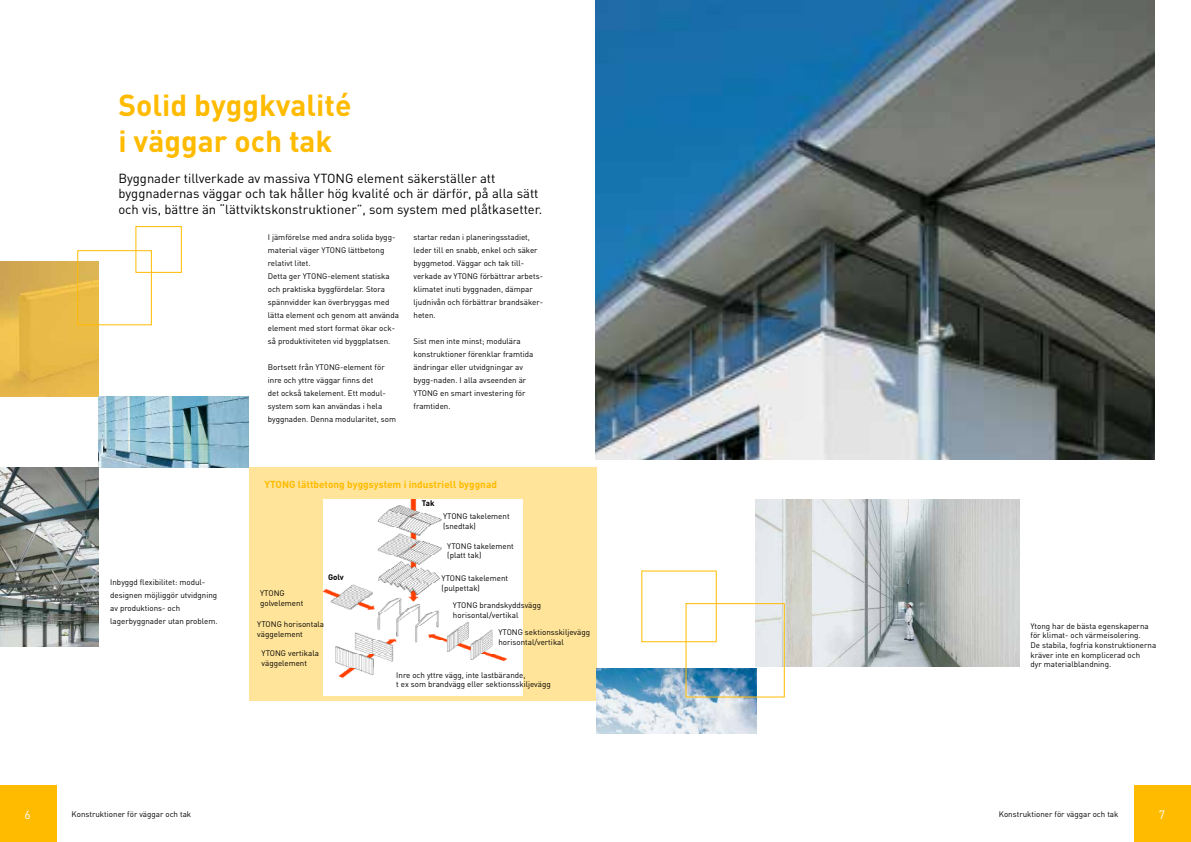
<style>
.page{position:relative;width:1191px;height:842px;background:#fff}
.page>*{position:absolute;margin:0;border:0;box-sizing:border-box;transform-origin:0 0}
.t1{font:700 30px/36px "DIN";color:#fb0}
.t2{font:13px/15.6px "DIN";color:#000}
.t3{font:12px "DIN";color:#fff}
.t4{font:700 10px "DIN";color:#fb0}
.t5{font:8px/13px "DIN";color:#000}
.t6{font:700 8px "DIN";color:#000}
</style>
<div class="page">
<div style="left:249px;top:467px;width:347px;height:234px;background:#ffe499"></div>
<div style="left:0;top:785px;width:57px;height:57px;background:#fb0"></div>
<img style="left:0;top:261px;width:99px;height:135px">
<img style="left:99px;top:396px;width:150px;height:71px">
<img style="left:0;top:467px;width:99px;height:180px">
<img style="left:324px;top:499px;width:198px;height:196px">
<img style="left:595px;top:0;width:560px;height:460px">
<div style="left:1134px;top:785px;width:57px;height:57px;background:#fb0"></div>
<img style="left:596px;top:668px;width:160px;height:65px">
<img style="left:755px;top:500px;width:264px;height:167px">
<div style="left:77px;top:250px;width:75px;height:75px;border:1px solid #fb0"></div>
<div style="left:135px;top:226px;width:47px;height:47px;border:1px solid #fb0"></div>
<h1 class="t1" style="left:118px;top:86px;width:235px">Solid byggkvalité i väggar och tak</h1>
<h2 class="t2" style="left:118px;top:170px;width:425px">Byggnader tillverkade av massiva YTONG element säkerställer att byggnadernas väggar och tak håller hög kvalité och är därför, på alla sätt och vis, bättre än “lättviktskonstruktioner”, som system med plåtkasetter.</h2>
<p class="t5" style="left:268px;top:231px;width:133px">I jämförelse med andra solida bygg&shy;material väger YTONG lättbetong relativt litet.<br>Detta ger YTONG-element statiska och praktiska byggfördelar. Stora spännvidder kan överbryggas med lätta element och genom att använda element med stort format ökar ock&shy;så produktiviteten vid byggplatsen.</p>
<p class="t5" style="left:268px;top:361px;width:130px">Bortsett från YTONG-element för inre och yttre väggar finns det<br>det också takelement. Ett modul&shy;system som kan användas i hela byggnaden. Denna modularitet, som</p>
<p class="t5" style="left:413px;top:231px;width:131px">startar redan i planeringsstadiet, leder till en snabb, enkel och säker byggmetod. Väggar och tak till&shy;verkade av YTONG förbättrar arbets&shy;klimatet inuti byggnaden, dämpar ljudnivån och förbättrar brandsäker&shy;heten.</p>
<p class="t5" style="left:413px;top:335px;width:121px">Sist men inte minst; modulära konstruktioner förenklar framtida ändringar eller utvidgningar av bygg-naden. I alla avseenden är<br>YTONG en smart investering för framtiden.</p>
<p class="t5" style="left:110px;top:576px;width:109px">Inbyggd flexibilitet: modul&shy;designen möjliggör utvidgning av produktions- och lagerbyggnader utan problem.</p>
<p class="t4" style="left:264px;top:478px;width:234px">YTONG lättbetong byggsystem i industriell byggnad</p>
<p class="t6" style="left:422px;top:498px;width:14px">Tak</p>
<p class="t5" style="left:443px;top:511px;width:68px;line-height:9.6px">YTONG takelement (snedtak)</p>
<p class="t5" style="left:447px;top:541px;width:68px;line-height:9.6px">YTONG takelement (platt tak)</p>
<p class="t5" style="left:441px;top:573px;width:68px;line-height:9.6px">YTONG takelement (pulpettak)</p>
<p class="t5" style="left:453px;top:600px;width:90px;line-height:9.6px">YTONG brandskyddsvägg horisontal/vertikal</p>
<p class="t5" style="left:498px;top:627px;width:93px;line-height:9.6px">YTONG sektionsskiljevägg horisontal/vertikal</p>
<p class="t6" style="left:328px;top:572px;width:17px">Golv</p>
<p class="t5" style="left:260px;top:588px;width:45px;line-height:9.6px">YTONG golvelement</p>
<p class="t5" style="left:257px;top:619px;width:68px;line-height:9.6px">YTONG horisontala väggelement</p>
<p class="t5" style="left:261px;top:649px;width:59px;line-height:9.6px">YTONG vertikala väggelement</p>
<p class="t5" style="left:396px;top:670px;width:156px;line-height:9.6px">Inre och yttre vägg, inte lastbärande,<br>t ex som brandvägg eller sektionsskiljevägg</p>
<h3 class="t3" style="left:25px;top:807px;width:8px">6</h3>
<p class="t5" style="left:72px;top:808px;width:121px">Konstruktioner för väggar och tak</p>
<p class="t5" style="left:1030px;top:621px;width:127px;line-height:9.6px">Ytong har de bästa egenskaperna för klimat- och värmeisolering.<br>De stabila, fogfria konstruktionerna kräver inte en komplicerad och<br>dyr materialblandning.</p>
<p class="t5" style="left:999px;top:808px;width:121px">Konstruktioner för väggar och tak</p>
<h3 class="t3" style="left:1158px;top:807px;width:8px">7</h3>
</div>
